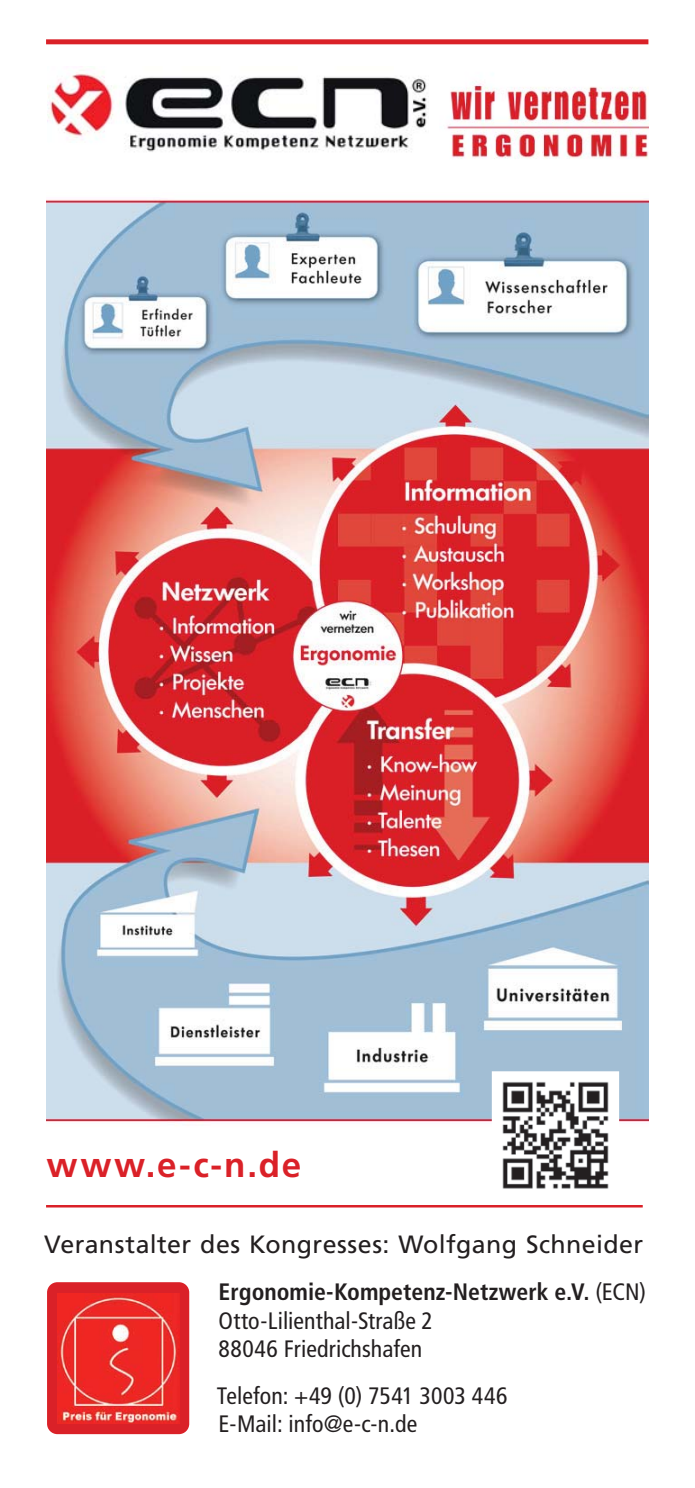
<style>
.page{position:relative;width:695px;height:1488px;background:#fff}
.page>*{position:absolute;margin:0;border:0;box-sizing:border-box;transform-origin:0 0}
.t1{font:700 35px "Frutiger LT Std";color:#da2128}
.t2{font:25px "Frutiger LT Std";letter-spacing:.015em;color:#231f20}
.t3{font:condensed 23.75px/28.5px "Frutiger LT Std";color:#231f20}
.s1{font-weight:700}
</style>
<div class="page">
<hr style="left:46px;top:1205px;width:597px;height:2px;background:#da2128">
<img style="left:46px;top:199px;width:602px;height:923px">
<svg style="left:489px;top:1068px;width:133px;height:121px"></svg>
<img style="left:447px;top:83px;width:201px;height:76px">
<div style="left:46px;top:39px;width:602px;height:5px;background:#da2128"></div>
<div style="left:46px;top:1281px;width:144px;height:154px;background:#da2128;border-radius:11px"></div>
<img style="left:57px;top:1293px;width:122px;height:130px">
<div style="left:45px;top:1280px;width:146px;height:156px;border:2px solid #fff;border-radius:11px"></div>
<img style="left:47px;top:66px;width:380px;height:86px">
<h1 class="t1" style="left:47px;top:1144px;width:256px">www.e-c-n.de</h1>
<p class="t2" style="left:44px;top:1233px;width:600px">Veranstalter des Kongresses: Wolfgang Schneider</p>
<p class="t3" style="left:218px;top:1278px;width:429px"><span class="s1">Ergonomie-Kompetenz-Netzwerk e.V.</span> (ECN)<br>Otto-Lilienthal-Straße 2<br>88046 Friedrichshafen</p>
<p class="t3" style="left:217px;top:1382px;width:292px">Telefon: +49 (0) 7541 3003 446<br>E-Mail: info@e-c-n.de</p>
</div>
